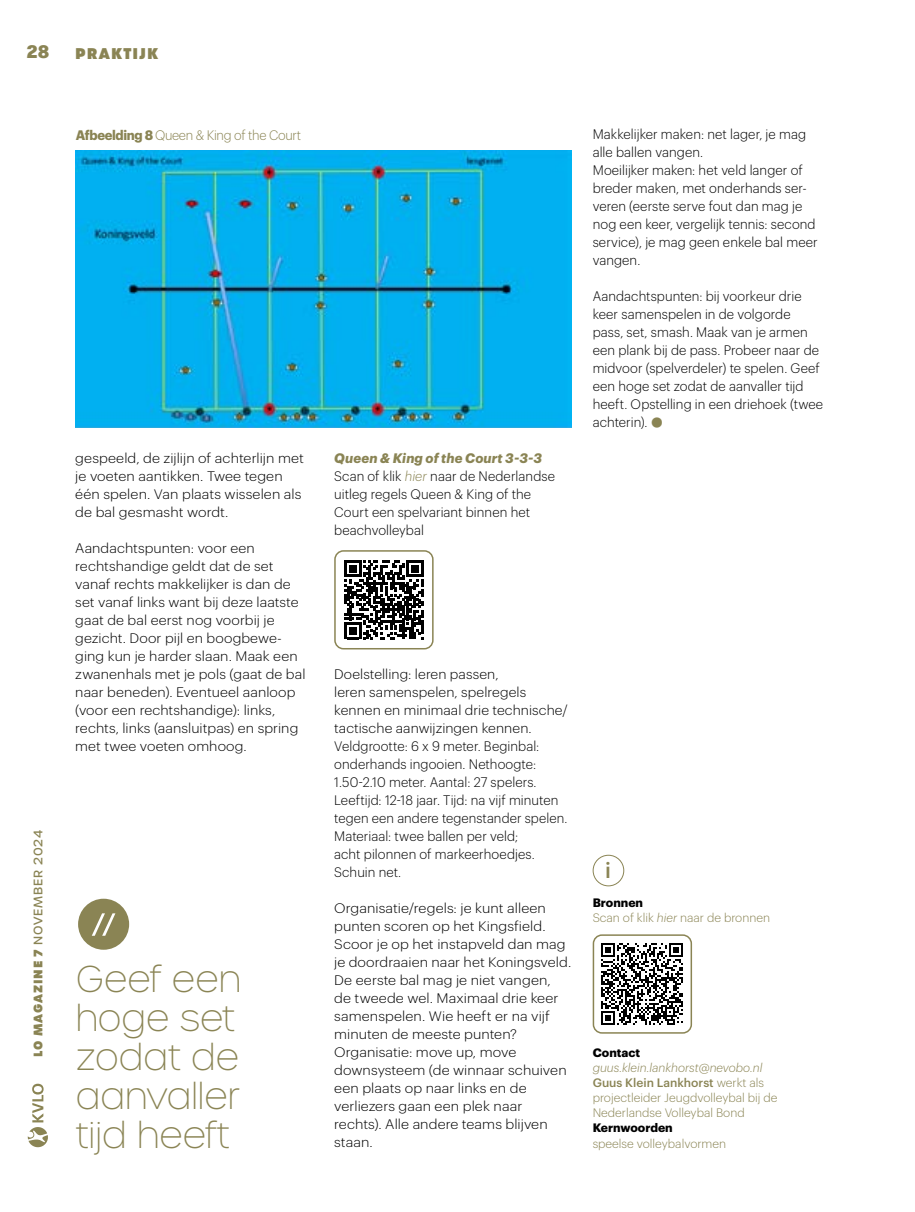
<style>
.page{position:relative;width:915px;height:1212px;background:#fff}
.page>*{position:absolute;margin:0;border:0;box-sizing:border-box;transform-origin:0 0}
.t1{font:100 69px "Urbane";color:#fff}
.t2{font:100 36px/39px "Urbane";color:#8a8454}
.t3{font:31.5px "Graphik Super";color:#8a8454}
.t4{font:500 21.6px "Graphik";color:#8a8454}
.t5{font:900 18px "GT Walsheim Pro";color:#8a8454}
.t6{font:800 15px "Urbane";letter-spacing:.065em;color:#8a8454}
.t7{font:300 13.5px/18px "Graphik";letter-spacing:.01em;color:#000}
.t8{font:300 13.5px/18px "Graphik";letter-spacing:.01em;color:#000;scale:1.06 1}
.t9{font:300 13.5px/18px "Graphik";letter-spacing:.01em;color:#000;scale:1.05 1}
.t10{font:300 13.5px "Graphik";letter-spacing:-.025em;color:#8a8454;scale:.95 1}
.t11{font:300 12px/15px "Graphik";color:#8a8454}
.t12{font:500 12px "Urbane";letter-spacing:.075em;color:#8a8454}
.t13{font:700 12px "Graphik";color:#000}
.s1{font-weight:700}
.s2{font-weight:800}
.s3{font-weight:700;font-style:italic;color:#8a8454}
.s4{font-style:italic;color:#8a8454}
.s5{font-weight:700;color:#000}
.s6{font-style:italic}
.s7{font-weight:500}
</style>
<div class="page">
<div style="left:592px;top:855px;width:32px;height:31px;border:1px solid #8a8454;border-radius:50%"></div>
<svg style="left:28px;top:1084px;width:20px;height:63px"></svg>
<svg style="left:601px;top:943px;width:82px;height:82px"></svg>
<div style="left:592px;top:934px;width:99px;height:100px;border:2px solid #8a8454;border-radius:9px"></div>
<svg style="left:344px;top:560px;width:79px;height:79px"></svg>
<div style="left:334px;top:550px;width:99px;height:99px;border:2px solid #8a8454;border-radius:9px"></div>
<img style="left:76px;top:151px;width:495px;height:276px">
<div style="left:78px;top:899px;width:51px;height:51px;background:#8a8454;border-radius:50%"></div>
<h3 class="t5" style="left:26px;top:40px;width:24px">28</h3>
<p class="t6" style="left:75px;top:43px;width:84px">PRAKTIJK</p>
<p class="t10" style="left:76px;top:125px;width:238px"><span class="s1">Afbeelding 8</span> Queen &amp; King of the Court</p>
<p class="t12" style="left:30px;top:1057px;width:229px;rotate:-90deg"><span class="s2">LO MAGAZINE 7</span> NOVEMBER 2024</p>
<p class="t8" style="left:75px;top:448px;width:217px">gespeeld, de zijlijn of achterlijn met je voeten aantikken. Twee tegen één spelen. Van plaats wisselen als de bal gesmasht wordt.</p>
<p class="t9" style="left:75px;top:538px;width:221px">Aandachtspunten: voor een rechtshandige geldt dat de set vanaf rechts makkelijker is dan de set vanaf links want bij deze laatste gaat de bal eerst nog voorbij je gezicht. Door pijl en boogbewe&shy;ging kun je harder slaan. Maak een zwanenhals met je pols (gaat de bal naar beneden). Eventueel aanloop (voor een rechtshandige): links, rechts, links (aansluitpas) en spring met twee voeten omhoog.</p>
<h1 class="t1" style="left:90px;top:895px;width:28px">“</h1>
<h2 class="t2" style="left:76px;top:960px;width:167px">Geef een hoge set zodat de aanvaller tijd heeft</h2>
<p class="t7" style="left:334px;top:448px;width:222px"><span class="s3">Queen &amp; King of the Court 3-3-3<br></span>Scan of klik <span class="s4">hier</span> naar de Nederlandse uitleg regels Queen &amp; King of the<br>Court een spelvariant binnen het beachvolleybal</p>
<p class="t7" style="left:592px;top:124px;width:226px">Makkelijker maken: net lager, je mag alle ballen vangen.<br>Moeilijker maken: het veld langer of breder maken, met onderhands ser&shy;veren (eerste serve fout dan mag je nog een keer, vergelijk tennis: second service), je mag geen enkele bal meer vangen.</p>
<p class="t7" style="left:592px;top:286px;width:232px">Aandachtspunten: bij voorkeur drie keer samenspelen in de volgorde pass, set, smash. Maak van je armen een plank bij de pass. Probeer naar de midvoor (spelverdeler) te spelen. Geef een hoge set zodat de aanvaller tijd heeft. Opstelling in een driehoek (twee achterin).</p>
<h3 class="t3" style="left:650px;top:395px;width:14px">•</h3>
<p class="t7" style="left:334px;top:664px;width:235px">Doelstelling: leren passen,<br>leren samenspelen, spelregels kennen en minimaal drie technische/ tactische aanwijzingen kennen.<br>Veldgrootte: 6 x 9 meter. Beginbal: onderhands ingooien. Nethoogte:<br>1.50-2.10 meter. Aantal: 27 spelers.<br>Leeftijd: 12-18 jaar. Tijd: na vijf minuten tegen een andere tegenstander spelen.<br>Materiaal: twee ballen per veld;<br>acht pilonnen of markeerhoedjes.<br>Schuin net.</p>
<p class="t8" style="left:334px;top:898px;width:225px">Organisatie/regels: je kunt alleen punten scoren op het Kingsfield.<br>Scoor je op het instapveld dan mag je doordraaien naar het Koningsveld.<br>De eerste bal mag je niet vangen,<br>de tweede wel. Maximaal drie keer samenspelen. Wie heeft er na vijf minuten de meeste punten?<br>Organisatie: move up, move downsysteem (de winnaar schuiven een plaats op naar links en de verliezers gaan een plek naar rechts). Alle andere teams blijven staan.</p>
<h3 class="t4" style="left:605px;top:854px;width:7px">i</h3>
<p class="t11" style="left:592px;top:895px;width:179px"><span class="s5">Bronnen<br></span>Scan of klik <span class="s6">hier</span> naar de bronnen</p>
<p class="t13" style="left:592px;top:1044px;width:49px">Contact</p>
<p class="t11" style="left:592px;top:1060px;width:186px"><span class="s6">guus.klein.lankhorst@nevobo.nl </span><span class="s7">Guus Klein Lankhorst</span> werkt als projectleider Jeugdvolleybal bij de Nederlandse Volleybal Bond</p>
<p class="t13" style="left:592px;top:1119px;width:82px">Kernwoorden</p>
<p class="t11" style="left:592px;top:1135px;width:135px">speelse volleybalvormen</p>
</div>
